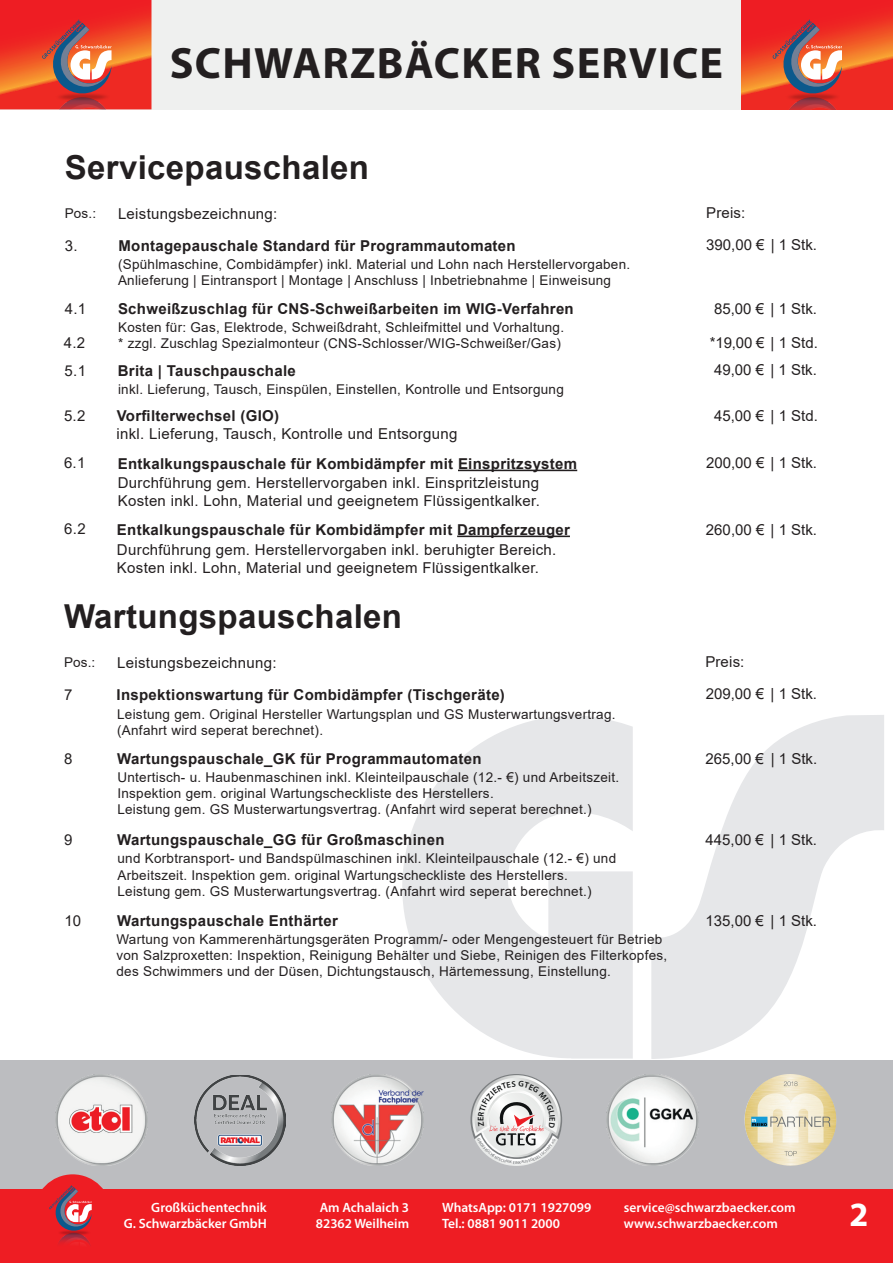
<style>
.page{position:relative;width:893px;height:1263px;background:#fff}
.page>*{position:absolute;margin:0;border:0;box-sizing:border-box;transform-origin:0 0}
.t1{font:700 44.1px "Myriad Pro";letter-spacing:.03em;color:#231f20}
.t2{font:700 34.2px "Myriad Pro";color:#fff}
.t3{font:700 33px "Arial";letter-spacing:.01em;color:#231f20}
.t4{font:15px "Arial";letter-spacing:.02em;color:#231f20}
.t5{font:700 15px "Arial";letter-spacing:.02em;color:#231f20}
.t6{font:13.5px/16.2px "Arial";letter-spacing:.02em;color:#231f20}
.t7{font:600 13.5px/16.2px "Myriad Pro";color:#fff}
.t8{font:600 8.25px "Myriad Pro";color:#111314}
</style>
<div class="page">
<div style="left:0;top:1061px;width:893px;height:202px;background:#bcbdc0"></div>
<svg style="left:651px;top:715px;width:233px;height:346px;fill:#e6e7e9"></svg>
<svg style="left:402px;top:715px;width:231px;height:343px;fill:#e6e7e9"></svg>
<img style="left:194px;top:1075px;width:92px;height:90px">
<img style="left:744px;top:1074px;width:92px;height:92px">
<img style="left:607px;top:1074px;width:92px;height:92px">
<img style="left:332px;top:1074px;width:92px;height:92px">
<img style="left:56px;top:1074px;width:91px;height:92px">
<div style="left:0;top:0;width:893px;height:109px;background:#eff0ef"></div>
<svg style="left:0;top:0;width:151px;height:109px"></svg>
<svg style="left:741px;top:0;width:152px;height:109px"></svg>
<hr style="left:458px;top:470px;width:119px;height:1px;background:#231f20">
<hr style="left:457px;top:535px;width:113px;height:2px;background:#231f20">
<div style="left:34px;top:1174px;width:77px;height:78px;background:#ee1d23;border-radius:50%"></div>
<div style="left:0;top:1189px;width:893px;height:74px;background:#ee1d23"></div>
<img style="left:58px;top:1232px;width:33px;height:14px">
<svg style="left:49px;top:1185px;width:43px;height:47px"></svg>
<svg style="left:470px;top:1074px;width:92px;height:92px"></svg>
<p class="t1" style="left:170px;top:34px;width:555px">SCHWARZBÄCKER SERVICE</p>
<p class="t3" style="left:65px;top:144px;width:306px">Servicepauschalen</p>
<p class="t6" style="left:65px;top:205px;width:33px">Pos.:</p>
<p class="t4" style="left:118px;top:203px;width:161px">Leistungsbezeichnung:</p>
<p class="t4" style="left:706px;top:202px;width:41px">Preis:</p>
<p class="t4" style="left:65px;top:235px;width:14px">3.</p>
<p class="t5" style="left:118px;top:235px;width:399px">Montagepauschale Standard für Programmautomaten</p>
<p class="t4" style="left:706px;top:234px;width:112px">390,00 € | 1 Stk.</p>
<p class="t6" style="left:118px;top:256px;width:514px">(Spühlmaschine, Combidämpfer) inkl. Material und Lohn nach Herstellervorgaben.</p>
<p class="t6" style="left:118px;top:272px;width:495px">Anlieferung | Eintransport | Montage | Anschluss | Inbetriebnahme | Einweisung</p>
<p class="t5" style="left:118px;top:298px;width:457px">Schweißzuschlag für CNS-Schweißarbeiten im WIG-Verfahren</p>
<p class="t4" style="left:714px;top:298px;width:104px">85,00 € | 1 Stk.</p>
<p class="t6" style="left:118px;top:319px;width:447px">Kosten für: Gas, Elektrode, Schweißdraht, Schleifmittel und Vorhaltung.</p>
<p class="t6" style="left:118px;top:335px;width:444px">* zzgl. Zuschlag Spezialmonteur (CNS-Schlosser/WIG-Schweißer/Gas)</p>
<p class="t4" style="left:65px;top:298px;width:23px">4.1</p>
<p class="t4" style="left:64px;top:333px;width:23px">4.2</p>
<p class="t4" style="left:710px;top:333px;width:110px">*19,00 € | 1 Std.</p>
<p class="t6" style="left:118px;top:381px;width:447px">inkl. Lieferung, Tausch, Einspülen, Einstellen, Kontrolle und Entsorgung</p>
<p class="t4" style="left:65px;top:360px;width:23px">5.1</p>
<p class="t5" style="left:118px;top:360px;width:180px">Brita | Tauschpauschale</p>
<p class="t4" style="left:714px;top:360px;width:104px">49,00 € | 1 Stk.</p>
<p class="t4" style="left:64px;top:406px;width:23px">5.2</p>
<p class="t5" style="left:117px;top:405px;width:164px">Vorfilterwechsel (GIO)</p>
<p class="t4" style="left:117px;top:424px;width:342px">inkl. Lieferung, Tausch, Kontrolle und Entsorgung</p>
<p class="t4" style="left:714px;top:406px;width:105px">45,00 € | 1 Std.</p>
<p class="t4" style="left:64px;top:453px;width:23px">6.1</p>
<p class="t4" style="left:706px;top:452px;width:113px">200,00 € | 1 Stk.</p>
<p class="t5" style="left:118px;top:453px;width:461px">Entkalkungspauschale für Kombidämpfer mit Einspritzsystem</p>
<p class="t4" style="left:118px;top:472px;width:423px">Durchführung gem. Herstellervorgaben inkl. Einspritzleistung</p>
<p class="t4" style="left:118px;top:490px;width:424px">Kosten inkl. Lohn, Material und geeignetem Flüssigentkalker.</p>
<p class="t4" style="left:64px;top:519px;width:23px">6.2</p>
<p class="t5" style="left:117px;top:519px;width:454px">Entkalkungspauschale für Kombidämpfer mit Dampferzeuger</p>
<p class="t4" style="left:706px;top:519px;width:113px">260,00 € | 1 Stk.</p>
<p class="t4" style="left:117px;top:539px;width:441px">Durchführung gem. Herstellervorgaben inkl. beruhigter Bereich.</p>
<p class="t4" style="left:117px;top:557px;width:424px">Kosten inkl. Lohn, Material und geeignetem Flüssigentkalker.</p>
<p class="t3" style="left:64px;top:593px;width:340px">Wartungspauschalen</p>
<p class="t6" style="left:64px;top:654px;width:33px">Pos.:</p>
<p class="t4" style="left:117px;top:653px;width:161px">Leistungsbezeichnung:</p>
<p class="t4" style="left:705px;top:652px;width:40px">Preis:</p>
<p class="t4" style="left:64px;top:685px;width:10px">7</p>
<p class="t5" style="left:117px;top:684px;width:390px">Inspektionswartung für Combidämpfer (Tischgeräte)</p>
<p class="t4" style="left:706px;top:684px;width:113px">209,00 € | 1 Stk.</p>
<p class="t6" style="left:117px;top:706px;width:500px">Leistung gem. Original Hersteller Wartungsplan und GS Musterwartungsvertrag.</p>
<p class="t6" style="left:117px;top:722px;width:207px">(Anfahrt wird seperat berechnet).</p>
<p class="t4" style="left:64px;top:748px;width:10px">8</p>
<p class="t5" style="left:117px;top:748px;width:366px">Wartungspauschale_GK für Programmautomaten</p>
<p class="t4" style="left:705px;top:748px;width:113px">265,00 € | 1 Stk.</p>
<p class="t6" style="left:117px;top:769px;width:503px">Untertisch- u. Haubenmaschinen inkl. Kleinteilpauschale (12.- €) und Arbeitszeit.</p>
<p class="t6" style="left:117px;top:785px;width:378px">Inspektion gem. original Wartungscheckliste des Herstellers.</p>
<p class="t6" style="left:117px;top:801px;width:476px">Leistung gem. GS Musterwartungsvertrag. (Anfahrt wird seperat berechnet.)</p>
<p class="t4" style="left:64px;top:830px;width:10px">9</p>
<p class="t5" style="left:117px;top:829px;width:329px">Wartungspauschale_GG für Großmaschinen</p>
<p class="t4" style="left:705px;top:830px;width:113px">445,00 € | 1 Stk.</p>
<p class="t6" style="left:117px;top:850px;width:500px">und Korbtransport- und Bandspülmaschinen inkl. Kleinteilpauschale (12.- €) und<br>Arbeitszeit. Inspektion gem. original Wartungscheckliste des Herstellers.</p>
<p class="t6" style="left:117px;top:883px;width:476px">Leistung gem. GS Musterwartungsvertrag. (Anfahrt wird seperat berechnet.)</p>
<p class="t4" style="left:64px;top:910px;width:18px">10</p>
<p class="t5" style="left:117px;top:910px;width:222px">Wartungspauschale Enthärter</p>
<p class="t4" style="left:706px;top:910px;width:113px">135,00 € | 1 Stk.</p>
<p class="t6" style="left:116px;top:931px;width:552px">Wartung von Kammerenhärtungsgeräten Programm/- oder Mengengesteuert für Betrieb von Salzproxetten: Inspektion, Reinigung Behälter und Siebe, Reinigen des Filterkopfes, des Schwimmers und der Düsen, Dichtungstausch, Härtemessung, Einstellung.</p>
<p class="t8" style="left:557px;top:1117px;width:6px;rotate:90deg">E</p>
<p class="t7" style="left:124px;top:1199px;width:145px;text-align:right">Großküchentechnik<br>G. Schwarzbäcker GmbH</p>
<p class="t2" style="left:850px;top:1192px;width:20px">2</p>
<p class="t7" style="left:316px;top:1199px;width:95px">Am Achalaich 3<br>82362 Weilheim</p>
<p class="t7" style="left:442px;top:1199px;width:151px">WhatsApp: 0171 1927099<br>Tel.: 0881 9011 2000</p>
<p class="t7" style="left:624px;top:1199px;width:173px">service@schwarzbaecker.com www.schwarzbaecker.com</p>
</div>
